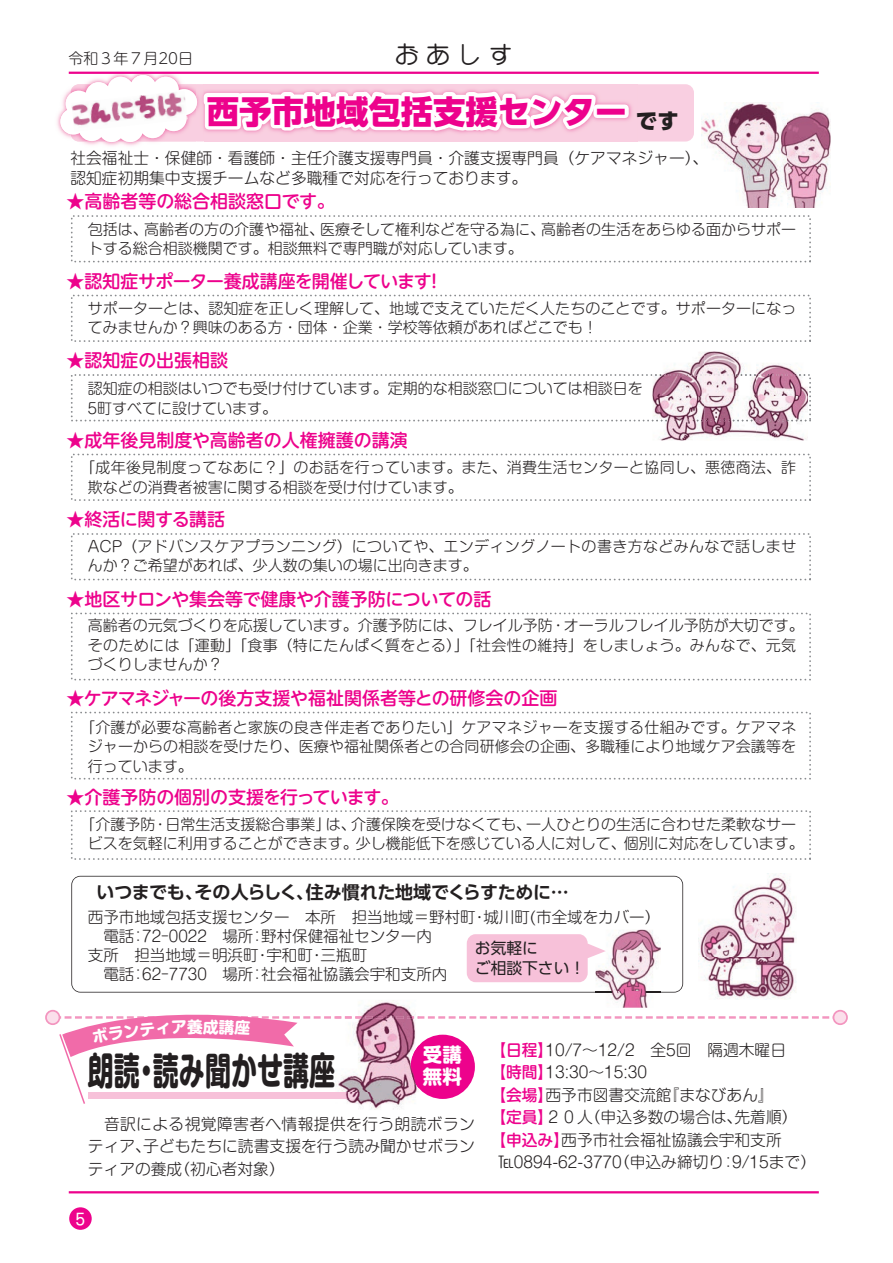
<style>
.page{position:relative;width:893px;height:1263px;background:#fff}
.page>*{position:absolute;margin:0;border:0;box-sizing:border-box;transform-origin:0 0}
.t1{font:700 37.8px "Shin M Go Pro";color:#231f20;scale:.69 1}
.t2{font:800 32.4px "UD Shin Go Pro";color:#ed028c}
.t3{font:24px "DF Maru Gothic G Md WIN RKSJ H";color:#231f20}
.t4{font:700 19.5px "Shin M Go Pro";color:#fff}
.t5{font:500 18px "UD Shin M Go Pro";letter-spacing:-.005em;color:#ed028c}
.t6{font:700 18px "UD Shin Go Pro De";letter-spacing:-.015em;color:#231f20}
.t7{font:500 18px "UD Shin M Go Pro";letter-spacing:-.04em;color:#ed028c}
.t8{font:500 18px "UD Shin M Go Pro";letter-spacing:-.025em;color:#ed028c}
.t9{font:16.5px "DF Gothic PG W5 WIN RKSJ H";color:#fff}
.t10{font:300 15.75px/22.5px "Shin M Go Pro";color:#231f20}
.t11{font:15.75px/19.5px "UD Shin Go Pro";color:#231f20}
.t12{font:300 15.45px/19.2px "Shin M Go Pro";color:#231f20}
.t13{font:300 15px/19.5px "Shin M Go Pro";color:#231f20}
.t14{font:300 15px/19.5px "Shin M Go Pro";letter-spacing:.025em;color:#231f20}
.t15{font:300 15px/19.5px "Shin M Go Pro";letter-spacing:.02em;color:#231f20}
.t16{font:300 15px "UD Shin M Go Pro";color:#231f20}
.s1{font-weight:500;color:#ed028c}
</style>
<div class="page">
<div style="left:70px;top:84px;width:624px;height:58px;background:#f9cfe1;border-radius:9px"></div>
<img style="left:701px;top:102px;width:130px;height:105px">
<hr style="left:69px;top:72px;width:750px;height:2px;background:#ed028c">
<hr style="left:69px;top:1191px;width:750px;height:2px;background:#ed028c">
<div style="left:69px;top:1207px;width:23px;height:23px;background:#ed028c;border-radius:50%"></div>
<div style="left:46px;top:1011px;width:13px;height:13px;background:#fbdfeb;border-radius:50%"></div>
<div style="left:45px;top:1010px;width:15px;height:15px;border:2px solid #f395bf;border-radius:50%"></div>
<div style="left:833px;top:1011px;width:14px;height:13px;background:#fbdfeb;border-radius:50%"></div>
<div style="left:833px;top:1010px;width:15px;height:15px;border:2px solid #f395bf;border-radius:50%"></div>
<div style="left:71px;top:215px;width:740px;height:47px;border:2px dashed #8a8c8f"></div>
<div style="left:71px;top:295px;width:740px;height:47px;border:2px dashed #8a8c8f"></div>
<svg style="left:71px;top:374px;width:740px;height:47px"></svg>
<div style="left:71px;top:454px;width:740px;height:47px;border:2px dashed #8a8c8f"></div>
<div style="left:71px;top:533px;width:740px;height:47px;border:2px dashed #8a8c8f"></div>
<div style="left:71px;top:810px;width:740px;height:50px;border:2px dashed #8a8c8f"></div>
<img style="left:656px;top:352px;width:152px;height:88px">
<img style="left:653px;top:374px;width:153px;height:47px">
<svg style="left:71px;top:876px;width:612px;height:116px"></svg>
<img style="left:596px;top:930px;width:65px;height:70px">
<img style="left:596px;top:992px;width:65px;height:1px">
<div style="left:467px;top:934px;width:121px;height:48px;background:#f7c1d9;border-radius:9px"></div>
<img style="left:698px;top:874px;width:98px;height:126px">
<img style="left:370px;top:1105px;width:30px;height:5px">
<div style="left:593px;top:104px;width:36px;height:14px;border:8px solid #fff"></div>
<svg style="left:60px;top:71px;width:557px;height:75px"></svg>
<img style="left:71px;top:91px;width:116px;height:40px">
<svg style="left:54px;top:1000px;width:786px;height:105px"></svg>
<p class="t16" style="left:68px;top:46px;width:126px">令和３年７月20日</p>
<h3 class="t3" style="left:395px;top:42px;width:119px">おあしす</h3>
<h2 class="t2" style="left:207px;top:85px;width:474px">西予市地域包括支援センター<sub>です</sub></h2>
<p class="t10" style="left:70px;top:147px;width:639px;line-height:19.5px">社会福祉士・保健師・看護師・主任介護支援専門員・介護支援専門員（ケアマネジャー）、認知症初期集中支援チームなど多職種で対応を行っております。</p>
<p class="t5" style="left:66px;top:187px;width:270px">★高齢者等の総合相談窓口です。</p>
<p class="t13" style="left:88px;top:218px;width:710px">包括は、高齢者の方の介護や福祉、医療そして権利などを守る為に、高齢者の生活をあらゆる面からサポートする総合相談機関です。相談無料で専門職が対応しています。</p>
<p class="t7" style="left:66px;top:266px;width:378px">★認知症サポーター養成講座を開催しています！</p>
<p class="t13" style="left:88px;top:296px;width:710px">サポーターとは、認知症を正しく理解して、地域で支えていただく人たちのことです。サポーターになってみませんか？興味のある方・団体・企業・学校等依頼があればどこでも！</p>
<p class="t5" style="left:66px;top:346px;width:163px">★認知症の出張相談</p>
<p class="t13" style="left:88px;top:377px;width:557px">認知症の相談はいつでも受け付けています。定期的な相談窓口については相談日を<br>5町すべてに設けています。</p>
<p class="t5" style="left:66px;top:425px;width:343px">★成年後見制度や高齢者の人権擁護の講演</p>
<p class="t15" style="left:88px;top:456px;width:710px;text-indent:-8px">「成年後見制度ってなあに？」のお話を行っています。また、消費生活センターと協同し、悪徳商法、詐欺などの消費者被害に関する相談を受け付けています。</p>
<p class="t8" style="left:66px;top:505px;width:160px">★終活に関する講話</p>
<p class="t14" style="left:88px;top:534px;width:710px">ACP（アドバンスケアプランニング）についてや、エンディングノートの書き方などみんなで話しませんか？ご希望があれば、少人数の集いの場に出向きます。</p>
<p class="t5" style="left:66px;top:584px;width:427px">★地区サロンや集会等で健康や介護予防についての話</p>
<p class="t13" style="left:88px;top:614px;width:717px">高齢者の元気づくりを応援しています。介護予防には、フレイル予防・オーラルフレイル予防が大切です。そのためには「運動」「食事（特にたんぱく質をとる）」「社会性の維持」をしましょう。みんなで、元気づくりしませんか？</p>
<p class="t5" style="left:66px;top:683px;width:492px">★ケアマネジャーの後方支援や福祉関係者等との研修会の企画</p>
<p class="t13" style="left:88px;top:716px;width:710px;text-align:justify;text-indent:-8px">「介護が必要な高齢者と家族の良き伴走者でありたい」ケアマネジャーを支援する仕組みです。ケアマネジャーからの相談を受けたり、医療や福祉関係者との合同研修会の企画、多職種により地域ケア会議等を行っています。</p>
<p class="t5" style="left:66px;top:782px;width:334px">★介護予防の個別の支援を行っています。</p>
<p class="t13" style="left:80px;top:812px;width:725px;text-align:center">「介護予防・日常生活支援総合事業」は、介護保険を受けなくても、一人ひとりの生活に合わせた柔軟なサービスを気軽に利用することができます。少し機能低下を感じている人に対して、個別に対応をしています。</p>
<p class="t6" style="left:97px;top:877px;width:474px">いつまでも、その人らしく、住み慣れた地域でくらすために…</p>
<p class="t11" style="left:475px;top:938px;width:112px">お気軽に<br>ご相談下さい！</p>
<p class="t12" style="left:88px;top:905px;width:574px">西予市地域包括支援センター　本所　担当地域＝野村町・城川町(市全域をカバー）　電話：72-0022　場所：野村保健福祉センター内<br>支所　担当地域＝明浜町・宇和町・三瓶町<br>　電話：62-7730　場所：社会福祉協議会宇和支所内</p>
<h1 class="t1" style="left:88px;top:1039px;width:360px">朗読・読み聞かせ講座</h1>
<h3 class="t4" style="left:423px;top:1038px;width:40px">受講</h3>
<h3 class="t4" style="left:423px;top:1061px;width:40px">無料</h3>
<p class="t10" style="left:88px;top:1110px;width:389px;text-align:justify">　音訳による視覚障害者へ情報提供を行う朗読ボランティア、子どもたちに読書支援を行う読み聞かせボランティアの養成（初心者対象）</p>
<p class="t9" style="left:72px;top:1210px;width:18px">５</p>
<p class="t10" style="left:490px;top:1036px;width:297px"><span class="s1">【日程】</span>10/7～12/2　全5回　隔週木曜日</p>
<p class="t10" style="left:490px;top:1059px;width:158px"><span class="s1">【時間】</span>13:30～15:30</p>
<p class="t10" style="left:490px;top:1081px;width:285px"><span class="s1">【会場】</span>西予市図書交流館『まなびあん』</p>
<p class="t10" style="left:490px;top:1104px;width:309px"><span class="s1">【定員】</span>２０人（申込多数の場合は、先着順）</p>
<p class="t10" style="left:490px;top:1126px;width:293px"><span class="s1">【申込み】</span>西予市社会福祉協議会宇和支所</p>
<p class="t10" style="left:498px;top:1149px;width:319px">℡0894-62-3770（申込み締切り：9/15まで）</p>
</div>
